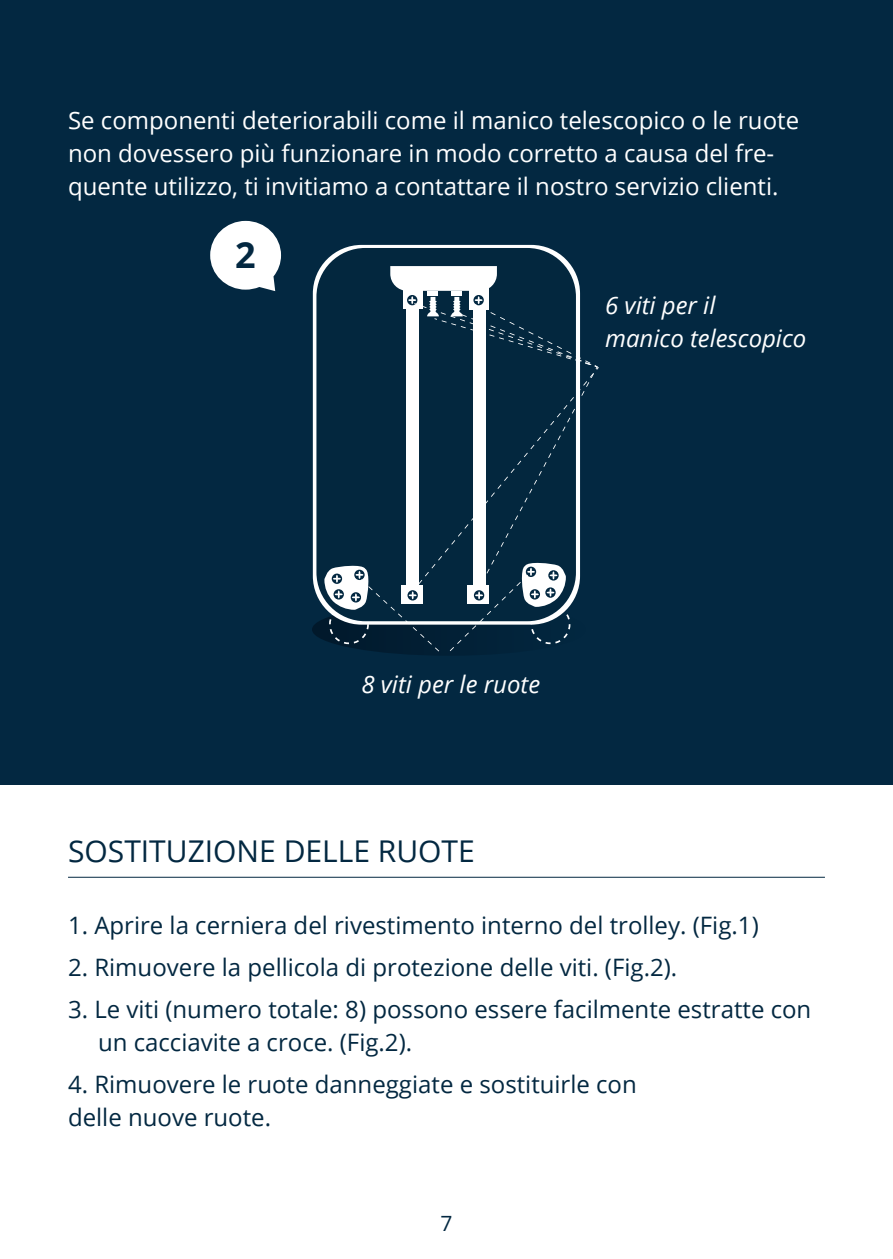
<style>
.page{position:relative;width:893px;height:1259px;background:#fff}
.page>*{position:absolute;margin:0;border:0;box-sizing:border-box;transform-origin:0 0}
.t1{font:700 36px "Open Sans";color:#032841}
.t2{font:30px "Open Sans";color:#032841}
.t3{font:24px/33px "Open Sans";color:#032841}
.t4{font:24px/33px "Open Sans";color:#fff}
.t5{font:italic 24px/33px "Open Sans";color:#fff}
.t6{font:21px "Open Sans";color:#032841}
</style>
<div class="page">
<div style="left:0;top:0;width:893px;height:784px;background:#032841"></div>
<div style="left:312px;top:603px;width:275px;height:53px;background:#021f35;border-radius:50%"></div>
<svg style="left:324px;top:266px;width:275px;height:385px"></svg>
<svg style="left:210px;top:221px;width:71px;height:70px"></svg>
<hr style="left:68px;top:876px;width:757px;height:1px;background:#032841">
<p class="t4" style="left:68px;top:103px;width:733px">Se componenti deteriorabili come il manico telescopico o le ruote non dovessero più funzionare in modo corretto a causa del fre&shy;quente utilizzo, ti invitiamo a contattare il nostro servizio clienti.</p>
<h1 class="t1" style="left:235px;top:230px;width:22px">2</h1>
<p class="t5" style="left:605px;top:288px;width:203px">6 viti per il<br>manico telescopico</p>
<p class="t5" style="left:361px;top:667px;width:180px">8 viti per le ruote</p>
<p class="t2" style="left:68px;top:830px;width:408px">SOSTITUZIONE DELLE RUOTE</p>
<p class="t3" style="left:68px;top:908px;width:692px">1. Aprire la cerniera del rivestimento interno del trolley. (Fig.1)</p>
<p class="t3" style="left:68px;top:950px;width:611px">2. Rimuovere la pellicola di protezione delle viti. (Fig.2).</p>
<p class="t3" style="left:98px;top:992px;width:715px;text-indent:-30px">3. Le viti (numero totale: 8) possono essere facilmente estratte con un cacciavite a croce. (Fig.2).</p>
<p class="t3" style="left:68px;top:1067px;width:570px">4. Rimuovere le ruote danneggiate e sostituirle con delle nuove ruote.</p>
<p class="t6" style="left:440px;top:1209px;width:14px">7</p>
</div>
